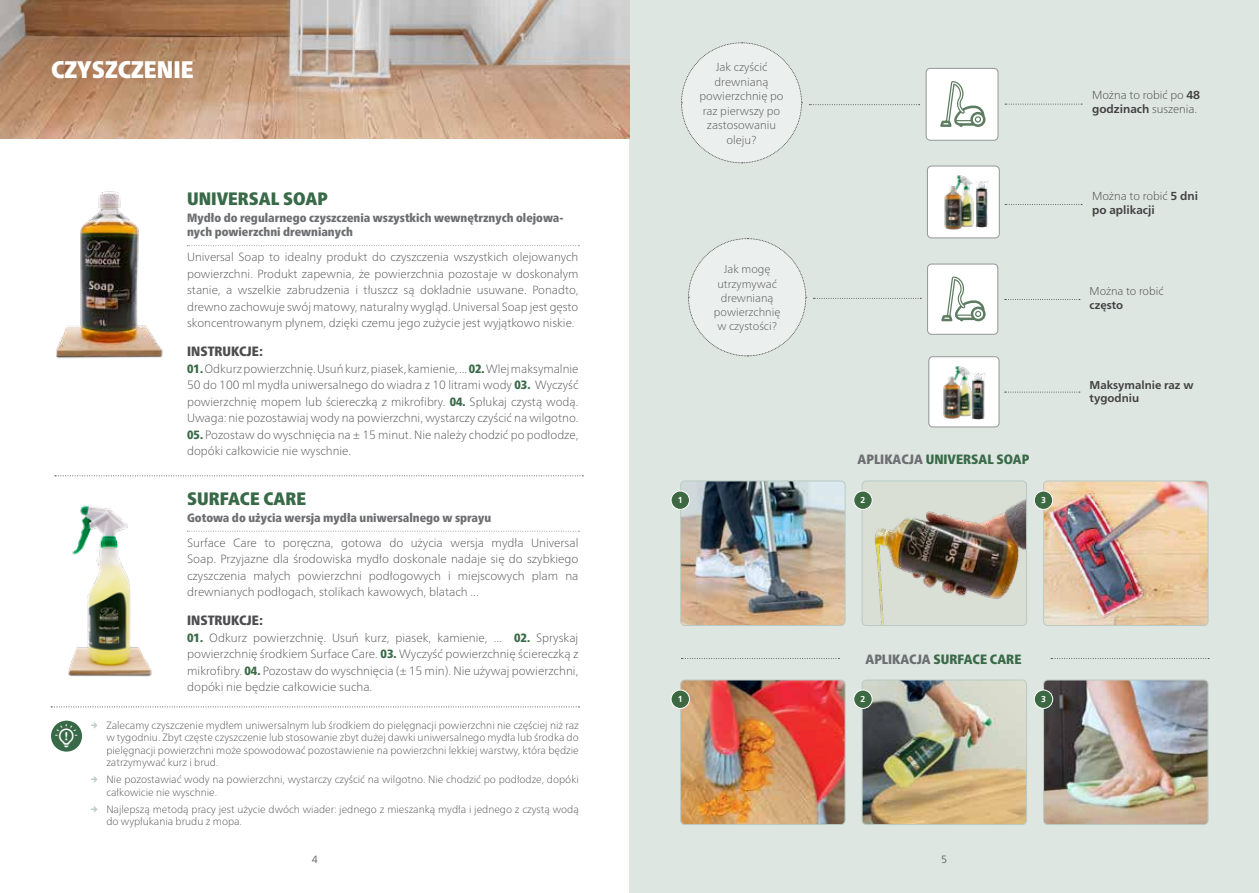
<style>
.page{position:relative;width:1259px;height:893px;background:#fff}
.page>*{position:absolute;margin:0;border:0;box-sizing:border-box;transform-origin:0 0}
.t1{font:900 condensed 24px "Frutiger Neue LTW1 G";color:#fff}
.t2{font:900 condensed 18px "Frutiger Neue LTW1 G";color:#396a48}
.t3{font:900 condensed 13.5px "Frutiger Neue LTW1 G";color:#396a48}
.t4{font:900 condensed 13.5px "Frutiger Neue LTW1 G";color:#4d4d4f}
.t5{font:100 12px/16.5px "Frutiger Neue LTW1 G";color:#4d4d4f;text-align:justify}
.t6{font:900 condensed 12px/14.4px "Frutiger Neue LTW1 G";color:#6d6e71}
.t7{font:100 11.85px/16.5px "Frutiger Neue LTW1 G";color:#4d4d4f;text-align:justify}
.t8{font:100 11.55px/14.5px "Frutiger Neue LTW1 G";color:#4d4d4f;text-align:center}
.t9{font:100 11.55px/14px "Frutiger Neue LTW1 G";color:#414042}
.t10{font:700 11.55px/14px "Frutiger Neue LTW1 G";color:#414042}
.t11{font:100 11.25px/14.1px "Frutiger Neue LTW1 G";color:#4d4d4f;text-align:center}
.t12{font:700 11.25px/13.6px "Frutiger Neue LTW1 G";color:#414042}
.t13{font:100 11.25px "Frutiger Neue LTW1 G";color:#414042}
.t14{font:100 10.5px/12.6px "Frutiger Neue LTW1 G";color:#4d4d4f}
.t15{font:300 10.5px "Frutiger Neue LTW1 G";color:#4d4d4f}
.t16{font:700 8.7px "Frutiger LT";color:#fff}
.s1{font-weight:900;font-stretch:condensed;color:#396a48}
.s2{color:#6d6e71}
.s3{font-weight:700}
.s4{font-weight:100}
</style>
<div class="page">
<div style="left:629px;top:0;width:630px;height:893px;background:#dee6e2"></div>
<img style="left:0;top:0;width:629px;height:138px">
<img style="left:682px;top:481px;width:163px;height:144px">
<div style="left:680px;top:481px;width:165px;height:145px;border:1px solid #b9cbc4;border-radius:4px"></div>
<img style="left:863px;top:485px;width:162px;height:139px">
<div style="left:861px;top:481px;width:166px;height:145px;border:1px solid #b9cbc4;border-radius:4px"></div>
<img style="left:1045px;top:481px;width:163px;height:144px">
<div style="left:1043px;top:481px;width:165px;height:145px;border:1px solid #b9cbc4;border-radius:4px"></div>
<div style="left:671px;top:491px;width:18px;height:18px;background:#3d6942;border-radius:50%"></div>
<div style="left:671px;top:491px;width:19px;height:19px;border:1px solid #fff;border-radius:50%"></div>
<div style="left:853px;top:491px;width:19px;height:18px;background:#3d6942;border-radius:50%"></div>
<div style="left:853px;top:491px;width:19px;height:19px;border:1px solid #fff;border-radius:50%"></div>
<div style="left:1034px;top:491px;width:18px;height:18px;background:#3d6942;border-radius:50%"></div>
<div style="left:1034px;top:491px;width:19px;height:19px;border:1px solid #fff;border-radius:50%"></div>
<img style="left:682px;top:680px;width:163px;height:144px">
<div style="left:680px;top:680px;width:165px;height:145px;border:1px solid #b9cbc4;border-radius:4px"></div>
<img style="left:863px;top:682px;width:162px;height:141px">
<div style="left:861px;top:680px;width:166px;height:145px;border:1px solid #b9cbc4;border-radius:4px"></div>
<img style="left:1045px;top:680px;width:163px;height:144px">
<div style="left:1043px;top:680px;width:165px;height:145px;border:1px solid #b9cbc4;border-radius:4px"></div>
<div style="left:671px;top:690px;width:18px;height:18px;background:#3d6942;border-radius:50%"></div>
<div style="left:671px;top:690px;width:19px;height:19px;border:1px solid #fff;border-radius:50%"></div>
<div style="left:853px;top:690px;width:19px;height:18px;background:#3d6942;border-radius:50%"></div>
<div style="left:853px;top:690px;width:19px;height:19px;border:1px solid #fff;border-radius:50%"></div>
<div style="left:1034px;top:690px;width:18px;height:18px;background:#3d6942;border-radius:50%"></div>
<div style="left:1034px;top:690px;width:19px;height:19px;border:1px solid #fff;border-radius:50%"></div>
<svg style="left:1005px;top:104px;width:77px;height:1px"></svg>
<svg style="left:1005px;top:204px;width:77px;height:1px"></svg>
<div style="left:927px;top:166px;width:72px;height:72px;background:#fff;border-radius:4px"></div>
<div style="left:927px;top:166px;width:72px;height:72px;border:1px solid #939598;border-radius:4px"></div>
<img style="left:978px;top:181px;width:10px;height:47px">
<img style="left:944px;top:175px;width:34px;height:55px">
<div style="left:926px;top:68px;width:72px;height:72px;background:#fff;border-radius:4px"></div>
<div style="left:925px;top:68px;width:73px;height:73px;border:1px solid #939598;border-radius:4px"></div>
<svg style="left:940px;top:81px;width:45px;height:46px"></svg>
<div style="left:929px;top:357px;width:70px;height:70px;background:#fff;border-radius:4px"></div>
<div style="left:928px;top:356px;width:71px;height:71px;border:1px solid #939598;border-radius:4px"></div>
<svg style="left:1004px;top:299px;width:76px;height:1px"></svg>
<svg style="left:1004px;top:392px;width:76px;height:1px"></svg>
<div style="left:927px;top:264px;width:70px;height:70px;background:#fff;border-radius:4px"></div>
<div style="left:927px;top:264px;width:71px;height:71px;border:1px solid #939598;border-radius:4px"></div>
<svg style="left:941px;top:276px;width:44px;height:45px"></svg>
<img style="left:943px;top:366px;width:34px;height:54px">
<img style="left:971px;top:372px;width:14px;height:47px">
<svg style="left:681px;top:658px;width:158px;height:1px"></svg>
<svg style="left:1051px;top:658px;width:158px;height:1px"></svg>
<svg style="left:809px;top:104px;width:110px;height:1px"></svg>
<svg style="left:813px;top:298px;width:108px;height:1px"></svg>
<img style="left:56px;top:191px;width:107px;height:168px">
<img style="left:68px;top:505px;width:84px;height:172px">
<svg style="left:187px;top:245px;width:392px;height:1px"></svg>
<svg style="left:187px;top:531px;width:392px;height:1px"></svg>
<svg style="left:55px;top:475px;width:528px;height:1px"></svg>
<div style="left:51px;top:721px;width:31px;height:31px;background:#396a48;border-radius:50%"></div>
<svg style="left:51px;top:706px;width:528px;height:1px"></svg>
<svg style="left:681px;top:42px;width:121px;height:122px"></svg>
<svg style="left:688px;top:238px;width:119px;height:119px"></svg>
<h1 class="t1" style="left:51px;top:51px;width:144px">CZYSZCZENIE</h1>
<p class="t8" style="left:699px;top:59px;width:85px">Jak czyścić drewnianą powierzchnię po raz pierwszy po zastosowaniu oleju?</p>
<h2 class="t2" style="left:187px;top:185px;width:142px">UNIVERSAL SOAP</h2>
<p class="t6" style="left:187px;top:209px;width:378px">Mydło do regularnego czyszczenia wszystkich wewnętrznych olejowa&shy;nych powierzchni drewnianych</p>
<p class="t7" style="left:187px;top:248px;width:393px">Universal Soap to idealny produkt do czyszczenia wszystkich olejowanych powierzchni. Produkt zapewnia, że powierzchnia pozostaje w doskonałym stanie, a wszelkie zabrudzenia i tłuszcz są dokładnie usuwane. Ponadto, drewno zachowuje swój matowy, naturalny wygląd. Universal Soap jest gęsto skoncentrowanym płynem, dzięki czemu jego zużycie jest wyjątkowo niskie.</p>
<p class="t4" style="left:187px;top:341px;width:77px">INSTRUKCJE:</p>
<p class="t5" style="left:187px;top:359px;width:393px"><span class="s1">01.</span> Odkurz powierzchnię. Usuń kurz, piasek, kamienie, ... <span class="s1">02.</span> Wlej maksymalnie 50 do 100 ml mydła uniwersalnego do wiadra z 10 litrami wody <span class="s1">03.</span> Wyczyść powierzchnię mopem lub ściereczką z mikrofibry. <span class="s1">04.</span> Spłukaj czystą wodą.<br>Uwaga: nie pozostawiaj wody na powierzchni, wystarczy czyścić na wilgotno.</p>
<p class="t5" style="left:187px;top:425px;width:393px"><span class="s1">05.</span> Pozostaw do wyschnięcia na ± 15 minut. Nie należy chodzić po podłodze, dopóki całkowicie nie wyschnie.</p>
<h2 class="t2" style="left:187px;top:485px;width:120px">SURFACE CARE</h2>
<p class="t6" style="left:187px;top:509px;width:306px">Gotowa do użycia wersja mydła uniwersalnego w sprayu</p>
<p class="t5" style="left:187px;top:534px;width:393px">Surface Care to poręczna, gotowa do użycia wersja mydła Universal Soap. Przyjazne dla środowiska mydło doskonale nadaje się do szybkiego czyszczenia małych powierzchni podłogowych i miejscowych plam na drewnianych podłogach, stolikach kawowych, blatach ...</p>
<p class="t4" style="left:187px;top:610px;width:77px">INSTRUKCJE:</p>
<p class="t5" style="left:187px;top:629px;width:393px"><span class="s1">01.</span> Odkurz powierzchnię. Usuń kurz, piasek, kamienie, ... <span class="s1">02.</span> Spryskaj powierzchnię środkiem Surface Care. <span class="s1">03.</span> Wyczyść powierzchnię ściereczką z mikrofibry. <span class="s1">04.</span> Pozostaw do wyschnięcia (± 15 min). Nie używaj powierzchni, dopóki nie będzie całkowicie sucha.</p>
<p class="t14" style="left:106px;top:718px;width:474px;text-align:justify">Zalecamy czyszczenie mydłem uniwersalnym lub środkiem do pielęgnacji powierzchni nie częściej niż raz w tygodniu. Zbyt częste czyszczenie lub stosowanie zbyt dużej dawki uniwersalnego mydła lub środka do pielęgnacji powierzchni może spowodować pozostawienie na powierzchni lekkiej warstwy, która będzie zatrzymywać kurz i brud.</p>
<p class="t14" style="left:106px;top:772px;width:474px">Nie pozostawiać wody na powierzchni, wystarczy czyścić na wilgotno. Nie chodzić po podłodze, dopóki całkowicie nie wyschnie.</p>
<p class="t14" style="left:106px;top:802px;width:474px">Najlepszą metodą pracy jest użycie dwóch wiader: jednego z mieszanką mydła i jednego z czystą wodą do wypłukania brudu z mopa.</p>
<p class="t11" style="left:714px;top:262px;width:68px">Jak mogę utrzymywać drewnianą powierzchnię w czystości?</p>
<p class="t3" style="left:857px;top:449px;width:173px"><span class="s2">APLIKACJA</span> UNIVERSAL SOAP</p>
<p class="t16" style="left:678px;top:495px;width:6px">1</p>
<p class="t16" style="left:860px;top:495px;width:6px">2</p>
<p class="t16" style="left:1041px;top:495px;width:6px">3</p>
<p class="t3" style="left:865px;top:649px;width:157px"><span class="s2">APLIKACJA</span> SURFACE CARE</p>
<p class="t16" style="left:678px;top:694px;width:6px">1</p>
<p class="t16" style="left:860px;top:694px;width:6px">2</p>
<p class="t16" style="left:1041px;top:694px;width:6px">3</p>
<p class="t15" style="left:312px;top:852px;width:8px">4</p>
<p class="t15" style="left:941px;top:852px;width:8px">5</p>
<p class="t9" style="left:1092px;top:88px;width:110px">Można to robić po <span class="s3">48 godzinach</span> suszenia.</p>
<p class="t10" style="left:1092px;top:188px;width:107px"><span class="s4">Można to robić</span> 5 dni po aplikacji</p>
<p class="t13" style="left:1089px;top:283px;width:75px">Można to robić</p>
<p class="t12" style="left:1089px;top:297px;width:35px">często</p>
<p class="t12" style="left:1089px;top:377px;width:105px">Maksymalnie raz w tygodniu</p>
</div>
